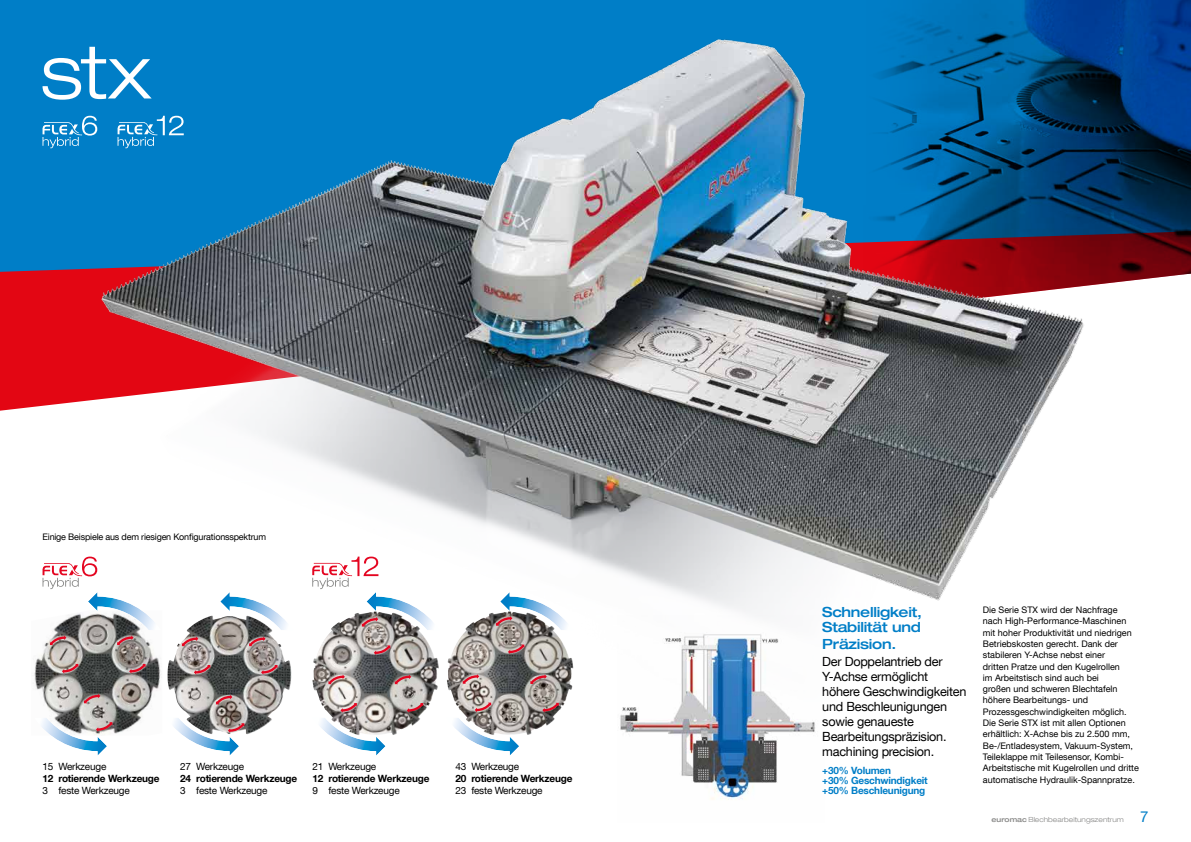
<style>
.page{position:relative;width:1191px;height:842px;background:#fff}
.page>*{position:absolute;margin:0;border:0;box-sizing:border-box;transform-origin:0 0}
.t1{font:500 expanded 14px/15.2px "Helvetica Neue LT Com";letter-spacing:-.02em;color:#007ec7}
.t2{font:12.6px/15px "Helvetica Neue LT Com";letter-spacing:-.02em;color:#000}
.t3{font:10px "Helvetica Neue LT Com";letter-spacing:-.02em;color:#000}
.t4{font:700 10px "Helvetica Neue LT Com";letter-spacing:-.02em;color:#000}
.t5{font:700 10px/10px "Helvetica Neue LT Com";letter-spacing:-.02em;color:#007ec7}
.t6{font:9px/11.3px "Helvetica Neue LT Com";color:#000}
.t7{font:9px "Helvetica Neue LT Com";letter-spacing:-.02em;color:#000}
.t8{font:300 expanded 7px "Helvetica Neue LT Com";color:#878786}
.s1{font-weight:500}
.s2{font-weight:400;font-stretch:normal;font-size:15px;color:#007ec7}
</style>
<div class="page">
<img style="left:620px;top:701px;width:195px;height:99px">
<div style="left:0;top:0;width:858px;height:231px;background:#007ec7"></div>
<svg style="left:0;top:231px;width:43px;height:180px;background:#b0243e"></svg>
<img style="left:34px;top:655px;width:116px;height:79px">
<svg style="left:84px;top:701px;width:16px;height:2px"></svg>
<svg style="left:34px;top:718px;width:78px;height:37px"></svg>
<img style="left:177px;top:701px;width:105px;height:34px">
<svg style="left:216px;top:701px;width:16px;height:3px"></svg>
<svg style="left:173px;top:718px;width:71px;height:37px"></svg>
<svg style="left:320px;top:703px;width:65px;height:53px"></svg>
<svg style="left:407px;top:703px;width:16px;height:10px"></svg>
<img style="left:454px;top:701px;width:55px;height:17px">
<svg style="left:454px;top:718px;width:65px;height:37px"></svg>
<svg style="left:475px;top:703px;width:16px;height:9px"></svg>
<svg style="left:542px;top:703px;width:17px;height:9px"></svg>
<svg style="left:42px;top:116px;width:1px;height:32px"></svg>
<img style="left:858px;top:0;width:333px;height:281px">
<img style="left:43px;top:23px;width:1090px;height:678px">
<p class="t7" style="left:43px;top:531px;width:225px">Einige Beispiele aus dem riesigen Konfigurationsspektrum</p>
<p class="t3" style="left:43px;top:762px;width:65px">15 Werkzeuge</p>
<p class="t4" style="left:43px;top:774px;width:119px">12 rotierende Werkzeuge</p>
<p class="t3" style="left:43px;top:786px;width:89px">3 feste Werkzeuge</p>
<p class="t3" style="left:180px;top:762px;width:65px">27 Werkzeuge</p>
<p class="t4" style="left:180px;top:774px;width:119px">24 rotierende Werkzeuge</p>
<p class="t3" style="left:180px;top:786px;width:89px">3 feste Werkzeuge</p>
<p class="t3" style="left:312px;top:762px;width:65px">21 Werkzeuge</p>
<p class="t4" style="left:312px;top:774px;width:119px">12 rotierende Werkzeuge</p>
<p class="t3" style="left:312px;top:786px;width:89px">9 feste Werkzeuge</p>
<p class="t3" style="left:455px;top:762px;width:65px">43 Werkzeuge</p>
<p class="t4" style="left:455px;top:774px;width:119px">20 rotierende Werkzeuge</p>
<p class="t3" style="left:455px;top:786px;width:89px">23 feste Werkzeuge</p>
<h1 class="t1" style="left:822px;top:605px;width:101px">Schnelligkeit,<br>Stabilität und</h1>
<h1 class="t1" style="left:822px;top:637px;width:75px">Präzision.</h1>
<h2 class="t2" style="left:822px;top:655px;width:146px">Der Doppelantrieb der<br>Y-Achse ermöglicht höhere Geschwindigkeiten und Beschleunigungen sowie genaueste<br>Bearbeitungspräzision. machining precision.</h2>
<p class="t5" style="left:822px;top:766px;width:107px">+30% Volumen<br>+30% Geschwindigkeit +50% Beschleunigung</p>
<p class="t6" style="left:983px;top:605px;width:157px">Die Serie STX wird der Nachfrage nach High-Performance-Maschinen mit hoher Produktivität und niedrigen Betriebskosten gerecht. Dank der stabileren Y-Achse nebst einer<br>dritten Pratze und den Kugelrollen<br>im Arbeitstisch sind auch bei<br>großen und schweren Blechtafeln höhere Bearbeitungs- und Prozessgeschwindigkeiten möglich.<br>Die Serie STX ist mit allen Optionen erhältlich: X-Achse bis zu 2.500 mm, Be-/Entladesystem, Vakuum-System, Teileklappe mit Teilesensor, Kombi-Arbeitstische mit Kugelrollen und dritte automatische Hydraulik-Spannpratze.</p>
<p class="t8" style="left:991px;top:817px;width:158px"><span class="s1">euromac</span> Blechbearbeitungszentrum <span class="s2">7</span></p>
</div>
